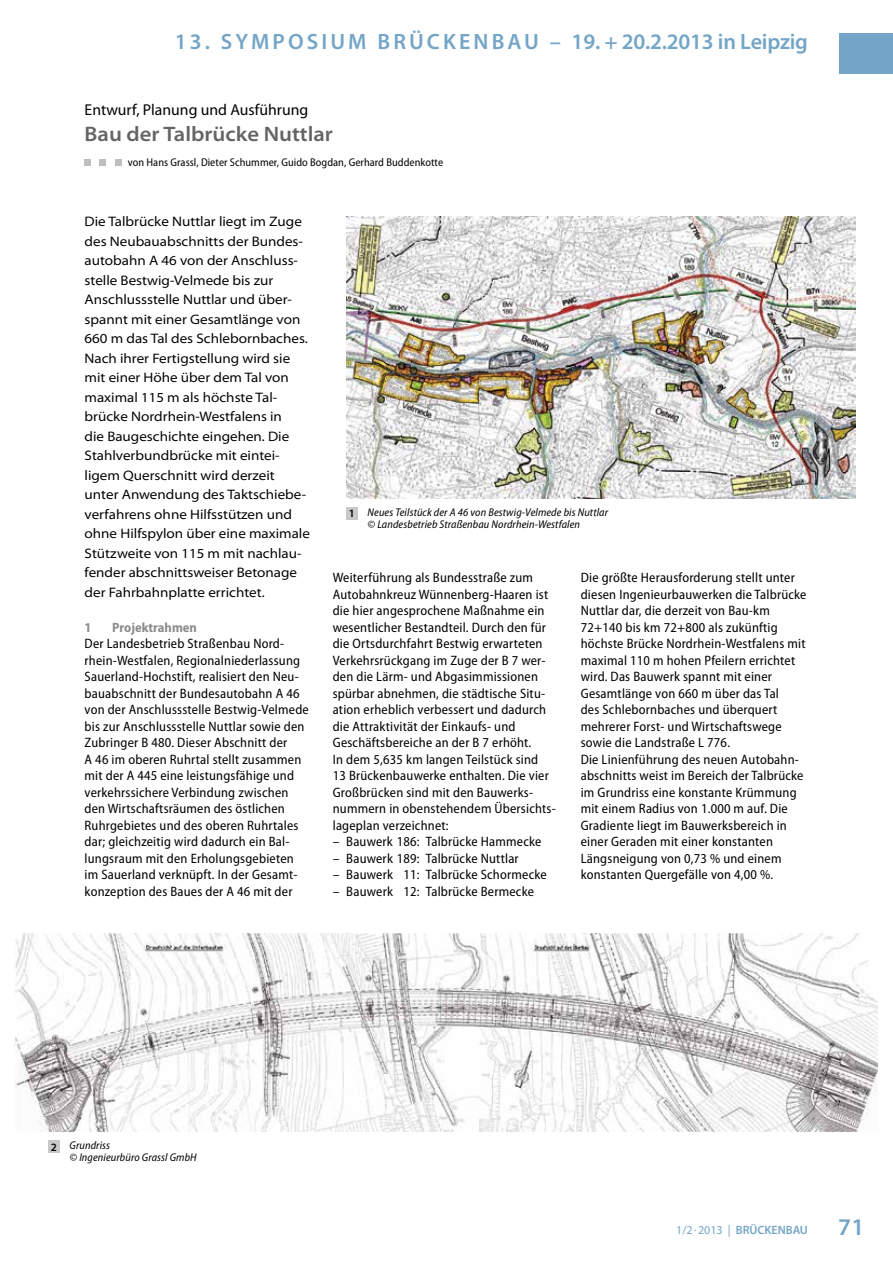
<style>
.page{position:relative;width:893px;height:1263px;background:#fff}
.page>*{position:absolute;margin:0;border:0;box-sizing:border-box;transform-origin:0 0}
.t1{font:600 24px "Myriad Pro";color:#74a5c6}
.t2{font:600 22.2px "Myriad Pro";letter-spacing:.14em;color:#74a5c6}
.t3{font:600 semi-expanded 21px "Myriad Pro";color:#636466}
.t4{font:15.75px "Myriad Pro";color:#000}
.t5{font:semi-expanded 13.8px/19.5px "Myriad Pro";color:#000}
.t6{font:semi-condensed 13.65px/16.5px "Myriad Pro";letter-spacing:.015em;color:#000}
.t7{font:700 semi-condensed 13.5px "Myriad Pro";color:#8a8c8e}
.t8{font:600 12px "Myriad Pro";color:#74a5c6}
.t9{font:italic semi-condensed 11.25px/12px "Myriad Pro";letter-spacing:.01em;color:#000}
.t10{font:semi-condensed 11.25px "Myriad Pro";letter-spacing:.005em;color:#000}
.s1{font-weight:600;font-style:normal;font-stretch:normal}
.s2{font-weight:400}
</style>
<div class="page">
<div style="left:839px;top:33px;width:54px;height:40px;background:#74a5c6"></div>
<div style="left:85px;top:159px;width:6px;height:7px;background:#bcbec0"></div>
<div style="left:100px;top:159px;width:6px;height:7px;background:#bcbec0"></div>
<div style="left:115px;top:159px;width:6px;height:7px;background:#bcbec0"></div>
<img style="left:347px;top:216px;width:509px;height:283px">
<div style="left:346px;top:507px;width:12px;height:13px;background:#c7c8ca"></div>
<div style="left:48px;top:1140px;width:12px;height:13px;background:#c7c8ca"></div>
<img style="left:14px;top:933px;width:864px;height:199px">
<h2 class="t2" style="left:175px;top:29px;width:635px">13. SYMPOSIUM BRÜCKENBAU – 19. + 20.2.2013 in Leipzig</h2>
<p class="t4" style="left:85px;top:101px;width:225px">Entwurf, Planung und Ausführung</p>
<h3 class="t3" style="left:85px;top:122px;width:250px">Bau der Talbrücke Nuttlar</h3>
<p class="t10" style="left:128px;top:156px;width:317px">von Hans Grassl, Dieter Schummer, Guido Bogdan, Gerhard Buddenkotte</p>
<p class="t5" style="left:85px;top:212px;width:227px">Die Talbrücke Nuttlar liegt im Zuge des Neubauabschnitts der Bundes&shy;autobahn A 46 von der Anschluss&shy;stelle Bestwig-Velmede bis zur Anschlussstelle Nuttlar und über&shy;spannt mit einer Gesamtlänge von 660 m das Tal des Schlebornbaches.<br>Nach ihrer Fertigstellung wird sie mit einer Höhe über dem Tal von maximal 115 m als höchste Tal&shy;brücke Nordrhein-Westfalens in<br>die Baugeschichte eingehen. Die Stahlverbundbrücke mit eintei&shy;ligem Querschnitt wird derzeit unter Anwendung des Taktschiebe&shy;verfahrens ohne Hilfsstützen und ohne Hilfspylon über eine maximale Stützweite von 115 m mit nachlau&shy;fender abschnittsweiser Betonage der Fahrbahnplatte errichtet.</p>
<p class="t7" style="left:85px;top:619px;width:8px">1</p>
<p class="t7" style="left:112px;top:619px;width:86px">Projektrahmen</p>
<p class="t6" style="left:85px;top:635px;width:226px">Der Landesbetrieb Straßenbau Nord&shy;rhein-Westfalen, Regionalniederlassung Sauerland-Hochstift, realisiert den Neu&shy;bauabschnitt der Bundesautobahn A 46 von der Anschlussstelle Bestwig-Velmede bis zur Anschlussstelle Nuttlar sowie den Zubringer B 480. Dieser Abschnitt der<br>A 46 im oberen Ruhrtal stellt zusammen mit der A 445 eine leistungsfähige und verkehrssichere Verbindung zwischen den Wirtschaftsräumen des östlichen Ruhrgebietes und des oberen Ruhrtales dar; gleichzeitig wird dadurch ein Bal&shy;lungsraum mit den Erholungsgebieten im Sauerland verknüpft. In der Gesamt&shy;konzeption des Baues der A 46 mit der</p>
<p class="t9" style="left:368px;top:506px;width:242px;text-indent:-19px"><span class="s1">1</span> Neues Teilstück der A 46 von Bestwig-Velmede bis Nuttlar © Landesbetrieb Straßenbau Nordrhein-Westfalen</p>
<p class="t6" style="left:333px;top:569px;width:225px">Weiterführung als Bundesstraße zum Autobahnkreuz Wünnenberg-Haaren ist die hier angesprochene Maßnahme ein wesentlicher Bestandteil. Durch den für die Ortsdurchfahrt Bestwig erwarteten Verkehrsrückgang im Zuge der B 7 wer&shy;den die Lärm- und Abgasimmissionen spürbar abnehmen, die städtische Situ&shy;ation erheblich verbessert und dadurch die Attraktivität der Einkaufs- und Geschäftsbereiche an der B 7 erhöht.<br>In dem 5,635 km langen Teilstück sind<br>13 Brückenbauwerke enthalten. Die vier Großbrücken sind mit den Bauwerks&shy;nummern in obenstehendem Übersichts&shy;lageplan verzeichnet:</p>
<p class="t6" style="left:333px;top:833px;width:210px">– Bauwerk 186: Talbrücke Hammecke</p>
<p class="t6" style="left:333px;top:850px;width:187px">– Bauwerk 189: Talbrücke Nuttlar</p>
<p class="t6" style="left:333px;top:866px;width:215px">– Bauwerk 11: Talbrücke Schormecke</p>
<p class="t6" style="left:333px;top:883px;width:203px">– Bauwerk 12: Talbrücke Bermecke</p>
<p class="t6" style="left:581px;top:569px;width:227px">Die größte Herausforderung stellt unter diesen Ingenieurbauwerken die Talbrücke Nuttlar dar, die derzeit von Bau-km 72+140 bis km 72+800 als zukünftig höchste Brücke Nordrhein-Westfalens mit maximal 110 m hohen Pfeilern errichtet wird. Das Bauwerk spannt mit einer Gesamtlänge von 660 m über das Tal<br>des Schlebornbaches und überquert mehrerer Forst- und Wirtschaftswege sowie die Landstraße L 776.<br>Die Linienführung des neuen Autobahn&shy;abschnitts weist im Bereich der Talbrücke im Grundriss eine konstante Krümmung mit einem Radius von 1.000 m auf. Die Gradiente liegt im Bauwerksbereich in einer Geraden mit einer konstanten Längsneigung von 0,73 % und einem konstanten Quergefälle von 4,00 %.</p>
<p class="t9" style="left:70px;top:1139px;width:129px;text-indent:-19px"><span class="s1">2</span> Grundriss<br>© Ingenieurbüro Grassl GmbH</p>
<p class="t8" style="left:676px;top:1223px;width:133px"><span class="s2">1/2</span><sup>.</sup><span class="s2">2013 |</span> BRÜCKENBAU</p>
<h1 class="t1" style="left:838px;top:1214px;width:27px">71</h1>
</div>
